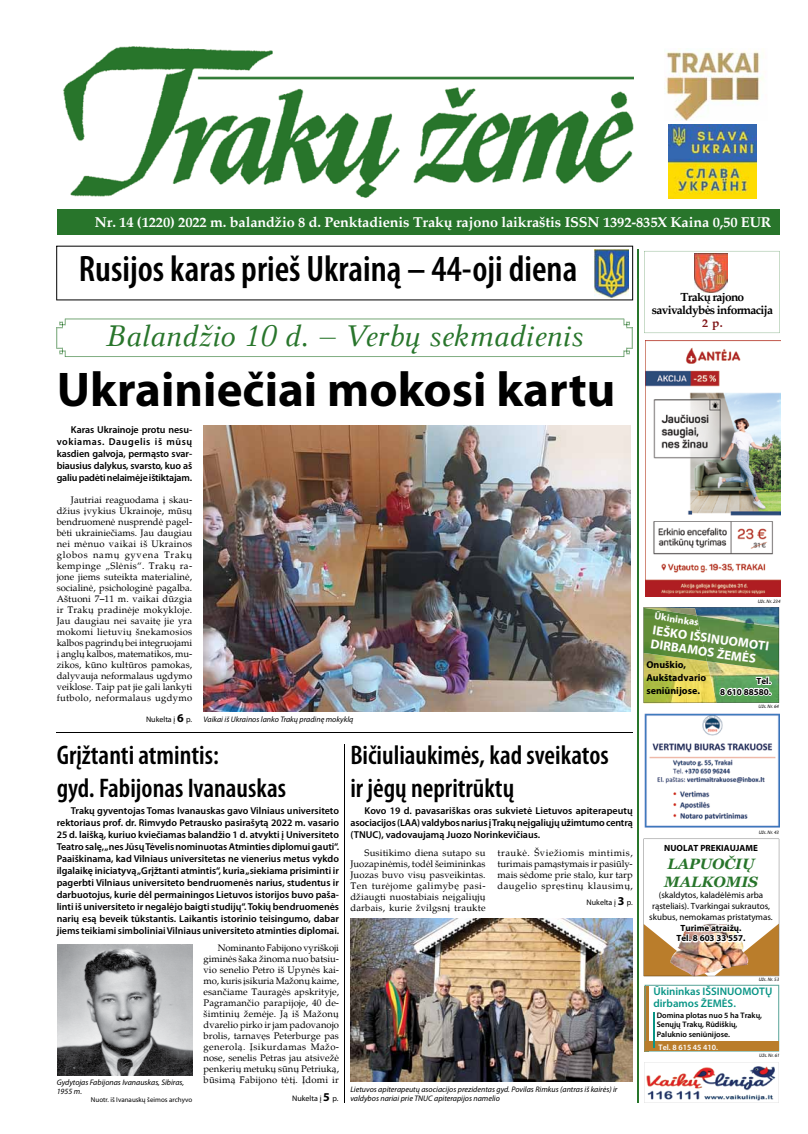
<style>
.page{position:relative;width:808px;height:1134px;background:#fff}
.page>*{position:absolute;margin:0;border:0;box-sizing:border-box;transform-origin:0 0}
.t1{font:700 49px "Myriad Pro";color:#000}
.t2{font:600 condensed 37px "Myriad Pro";color:#000}
.t3{font:italic 33px "Palemonas";color:#28752b}
.t4{font:600 condensed 27px/32.4px "Myriad Pro";color:#000}
.t5{font:italic 700 15px/18px "Georgia";color:#28752b}
.t6{font:700 14.5px "Palatino";letter-spacing:-.01em;color:#fff}
.t7{font:700 13px/14px "Myriad Pro";color:#fff}
.t8{font:700 12px/13px "Palatino";letter-spacing:-.06em;color:#000;text-align:center}
.t9{font:700 12px "Palatino";color:#7f1416}
.t10{font:600 11px/12px "Myriad Pro";color:#099586}
.t11{font:600 10px/12px "Myriad Pro";letter-spacing:-.005em;color:#000;text-align:justify}
.t12{font:700 10px/13px "Myriad Pro";color:#000}
.t13{font:700 10px "Myriad Pro";color:#fff}
.t14{font:9.5px/11px "Palatino";letter-spacing:.02em;color:#000;text-align:justify}
.t15{font:9px/10.8px "Myriad Pro";color:#000;text-align:center}
.t16{font:700 9px/10.8px "Myriad Pro";color:#000;text-align:center}
.t17{font:italic 8px/9px "Myriad Pro";color:#000}
.t18{font:600 8px/9.6px "Myriad Pro";color:#000}
.t19{font:8px "Myriad Pro";color:#000}
.t20{font:600 8px "Myriad Pro";color:#fff}
.t21{font:7px "Myriad Pro";color:#000}
.t22{font:italic 5px "Myriad Pro";color:#000}
.s1{font-weight:700;font-size:12px}
</style>
<div class="page">
<svg style="left:644px;top:251px;width:136px;height:82px"></svg>
<div style="left:57px;top:210px;width:723px;height:25px;background:#28752b"></div>
<img style="left:63px;top:46px;width:570px;height:152px">
<hr style="left:638px;top:250px;width:1px;height:853px;background:#28752b">
<img style="left:695px;top:254px;width:32px;height:38px">
<hr style="left:57px;top:732px;width:576px;height:1px;background:#000">
<hr style="left:345px;top:745px;width:1px;height:358px;background:#000">
<svg style="left:56px;top:319px;width:577px;height:38px"></svg>
<img style="left:643px;top:607px;width:136px;height:97px">
<img style="left:644px;top:714px;width:136px;height:114px">
<svg style="left:56px;top:246px;width:577px;height:54px"></svg>
<svg style="left:644px;top:1062px;width:135px;height:41px"></svg>
<img style="left:595px;top:250px;width:34px;height:47px">
<img style="left:664px;top:49px;width:100px;height:71px">
<img style="left:668px;top:124px;width:89px;height:74px">
<img style="left:57px;top:944px;width:135px;height:131px">
<img style="left:350px;top:918px;width:283px;height:164px">
<img style="left:204px;top:425px;width:427px;height:286px">
<img style="left:645px;top:341px;width:135px;height:255px">
<svg style="left:644px;top:839px;width:135px;height:212px"></svg>
<div style="left:645px;top:1041px;width:134px;height:10px;background:#ba7d2b"></div>
<hr style="left:653px;top:1013px;width:2px;height:35px;background:#099586">
<h3 class="t6" style="left:95px;top:214px;width:678px">Nr. 14 (1220) 2022 m. balandžio 8 d. Penktadienis Trakų rajono laikraštis ISSN 1392-835X Kaina 0,50 EUR</h3>
<h2 class="t2" style="left:79px;top:246px;width:500px">Rusijos karas prieš Ukrainą – 44-oji diena</h2>
<h3 class="t3" style="left:107px;top:308px;width:479px">Balandžio 10 d. – Verbų sekmadienis</h3>
<h1 class="t1" style="left:57px;top:357px;width:560px">Ukrainiečiai mokosi kartu</h1>
<p class="t11" style="left:57px;top:423px;width:137px;text-indent:14px">Karas Ukrainoje protu nesu&shy;vokiamas. Daugelis iš mūsų kas dien galvoja, permąsto svar&shy;biausius dalykus, svarsto, kuo aš galiu padėti nelaimėje ištiktajam.</p>
<p class="t14" style="left:57px;top:494px;width:137px;text-indent:14px">Jautriai reaguodama į skau&shy;džius įvykius Ukrainoje, mūsų bendruomenė nusprendė pagel&shy;bėti ukrainiečiams. Jau daugiau nei mėnuo vaikai iš Ukrainos globos namų gyvena Trakų kempinge „Slėnis“. Trakų ra&shy;jone jiems suteikta materialinė, socialinė, psichologinė pagalba.<br>Aštuoni 7–11 m. vaikai dūzgia ir Trakų pradinėje mokykloje.<br>Jau daugiau nei savaitę jie yra mokomi lietuvių šnekamosios kalbos pagrindų bei integruojami į anglų kalbos, matematikos, mu&shy;zikos, kūno kultūros pamokas, dalyvauja neformalaus ugdymo veiklose. Taip pat jie gali lankyti futbolo, neformalaus ugdymo</p>
<p class="t19" style="left:146px;top:715px;width:48px">Nukelta į <span class="s1">6</span> p.</p>
<p class="t17" style="left:204px;top:715px;width:151px">Vaikai iš Ukrainos lanko Trakų pradinę mokyklą</p>
<h3 class="t4" style="left:57px;top:739px;width:231px">Grįžtanti atmintis:<br>gyd. Fabijonas Ivanauskas</h3>
<p class="t11" style="left:57px;top:804px;width:284px;text-indent:14px">Trakų gyventojas Tomas Ivanauskas gavo Vilniaus universiteto rektoriaus prof. dr. Rimvydo Petrausko pasirašytą 2022 m. vasario 25 d. laišką, kuriuo kviečiamas balandžio 1 d. atvykti į Universiteto Teatro salę, „nes Jūsų Tėvelis nominuotas Atminties diplomui gauti“.<br>Paaiškinama, kad Vilniaus universitetas ne vienerius metus vykdo ilgalaikę iniciatyvą „Grįžtanti atmintis“, kuria „siekiama prisiminti ir pagerbti Vilniaus universiteto bendruomenės narius, studentus ir darbuotojus, kurie dėl permainingos Lietuvos istorijos buvo paša&shy;linti iš universiteto ir negalėjo baigti studijų“. Tokių bendruomenės narių esą beveik tūkstantis. Laikantis istorinio teisingumo, dabar jiems teikiami simboliniai Vilniaus universiteto atminties diplomai.</p>
<p class="t17" style="left:57px;top:1077px;width:129px">Gydytojas Fabijonas Ivanauskas, Sibiras,<br>1955 m.</p>
<p class="t21" style="left:91px;top:1095px;width:103px">Nuotr. iš Ivanauskų šeimos archyvo</p>
<p class="t14" style="left:204px;top:942px;width:137px;text-indent:14px">Nominanto Fabijono vyriškoji giminės šaka žinoma nuo batsiu&shy;vio senelio Petro iš Upynės kai&shy;mo, kuris įsikuria Mažonų kaime, esančiame Tauragės apskrityje, Pagramančio parapijoje, 40 de&shy;šimtinių žemėje. Ją iš Mažonų dvarelio pirko ir jam padovanojo brolis, tarnavęs Peterburge pas generolą. Įsikurdamas Mažo&shy;nose, senelis Petras jau atsivežė penkerių metukų sūnų Petriuką, būsimą Fabijono tėtį. Įdomi ir</p>
<p class="t19" style="left:292px;top:1093px;width:48px">Nukelta į <span class="s1">5</span> p.</p>
<h3 class="t4" style="left:350px;top:739px;width:260px">Bičiuliaukimės, kad sveikatos ir jėgų nepritrūktų</h3>
<p class="t11" style="left:350px;top:804px;width:284px;text-indent:14px">Kovo 19 d. pavasariškas oras sukvietė Lietuvos apiterapeutų asociacijos (LAA) valdybos narius į Trakų neįgaliųjų užimtumo centrą (TNUC), vadovaujamą Juozo Norinkevičiaus.</p>
<p class="t14" style="left:350px;top:847px;width:137px;text-indent:14px">Susitikimo diena sutapo su Juozapinėmis, todėl šeimininkas Juozas buvo visų pasveikintas.<br>Ten turėjome galimybę pasi&shy;džiaugti nuostabiais neįgaliųjų darbais, kurie žvilgsnį traukte</p>
<p class="t14" style="left:498px;top:847px;width:137px">traukė. Šviežiomis mintimis, turimais pamąstymais ir pasiūly&shy;mais sėdome prie stalo, kur tarp daugelio spręstinų klausimų,</p>
<p class="t19" style="left:587px;top:897px;width:48px">Nukelta į <span class="s1">3</span> p.</p>
<p class="t17" style="left:350px;top:1085px;width:269px">Lietuvos apiterapeutų asociacijos prezidentas gyd. Povilas Rimkus (antras iš kairės) ir valdybos nariai prie TNUC apiterapijos namelio</p>
<p class="t8" style="left:652px;top:290px;width:123px">Trakų rajono savivaldybės informacija</p>
<p class="t9" style="left:702px;top:316px;width:22px">2 p.</p>
<p class="t22" style="left:758px;top:598px;width:24px">Užs. Nr. 234</p>
<p class="t13" style="left:655px;top:610px;width:46px;rotate:8deg">Ūkininkas</p>
<h3 class="t7" style="left:654px;top:623px;width:119px;rotate:8deg">IEŠKO IŠSINUOMOTI<br>DIRBAMOS ŽEMĖS</h3>
<p class="t12" style="left:646px;top:658px;width:61px">Onuškio,<br>Aukštadvario seniūnijose.</p>
<p class="t16" style="left:720px;top:675px;width:52px;text-align:right">Tel.<br>8 610 88580.</p>
<p class="t22" style="left:759px;top:704px;width:22px">Užs. Nr. 64</p>
<p class="t22" style="left:759px;top:829px;width:22px">Užs. Nr. 43</p>
<p class="t16" style="left:664px;top:843px;width:95px">NUOLAT PREKIAUJAME</p>
<h3 class="t5" style="left:664px;top:855px;width:95px">LAPUOČIŲ<br>MALKOMIS</h3>
<p class="t15" style="left:649px;top:890px;width:125px">(skaldytos, kaladėlėmis arba rąsteliais). Tvarkingai sukrautos, skubus, nemokamas pristatymas.</p>
<p class="t16" style="left:676px;top:922px;width:71px">Turime atraižų.<br>Tel. 8 603 33 557.</p>
<p class="t22" style="left:759px;top:976px;width:22px">Užs. Nr. 53</p>
<p class="t10" style="left:653px;top:985px;width:120px">Ūkininkas IŠSINUOMOTŲ dirbamos ŽEMĖS.</p>
<p class="t20" style="left:658px;top:1042px;width:61px">Tel. 8 615 45 410.</p>
<p class="t18" style="left:657px;top:1010px;width:107px">Domina plotas nuo 5 ha Trakų,<br>Senųjų Trakų, Rūdiškių,<br>Paluknio seniūnijose.</p>
<p class="t22" style="left:759px;top:1052px;width:22px">Užs. Nr. 61</p>
</div>
